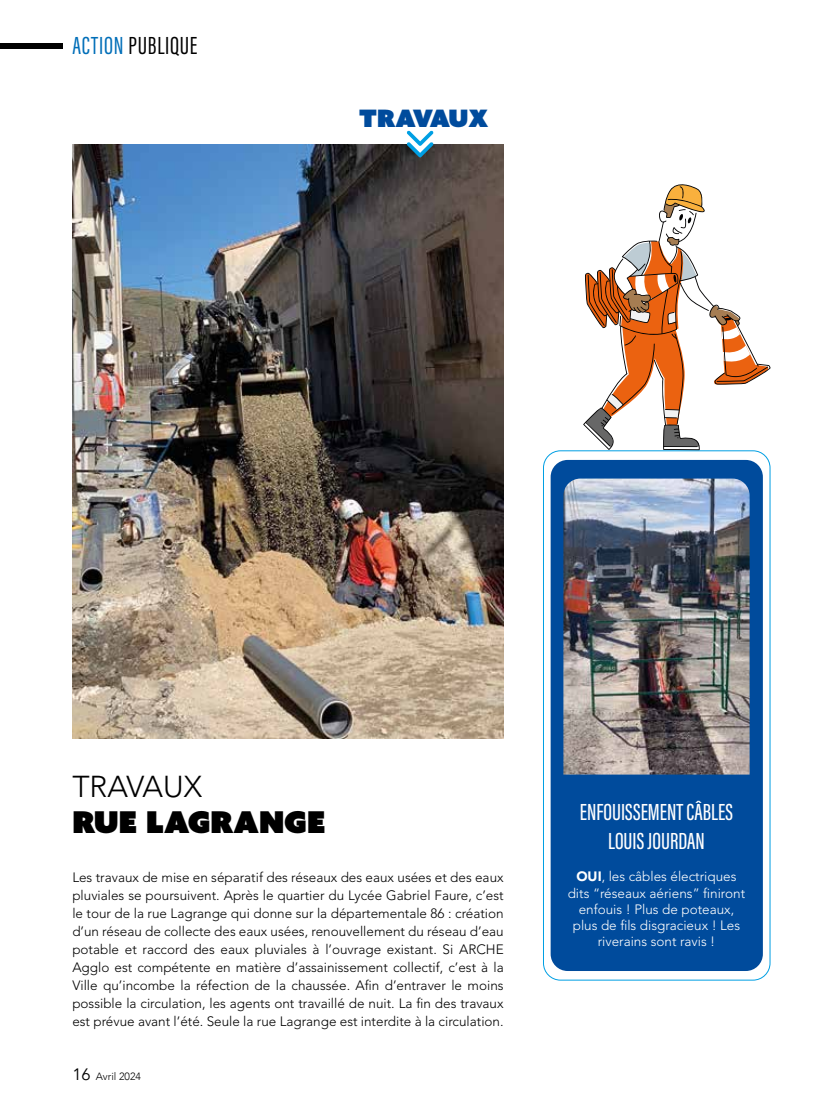
<style>
.page{position:relative;width:830px;height:1106px;background:#fff}
.page>*{position:absolute;margin:0;border:0;box-sizing:border-box;transform-origin:0 0}
.t1{font:30px "Azo Sans Uber";color:#000}
.t2{font:300 30px "Avenir LT Std";color:#000}
.t3{font:25.5px "Acumin Pro Extra Cond";letter-spacing:.03em;color:#000}
.t4{font:500 24px/28.8px "Acumin Pro Extra Cond";color:#fff;text-align:center}
.t5{font:24px "Azo Sans Uber";letter-spacing:-.03em;color:#004b9c}
.t6{font:16.5px "Avenir";color:#000}
.t7{font:300 13.5px/18px "Avenir LT Std";color:#000;text-align:justify}
.t8{font:300 13.5px/16.2px "Avenir LT Std";color:#fff;text-align:center}
.t9{font:300 10.5px "Avenir";color:#000}
.s1{color:#006eb8}
.s2{font-weight:900}
</style>
<div class="page">
<div style="left:0;top:43px;width:63px;height:6px;background:#000"></div>
<img style="left:72px;top:144px;width:431px;height:594px">
<div style="left:543px;top:450px;width:227px;height:530px;border:1px solid #009fe3;border-radius:17px"></div>
<div style="left:550px;top:460px;width:212px;height:511px;background:#004b9c;border-radius:17px"></div>
<svg style="left:406px;top:131px;width:30px;height:26px"></svg>
<img style="left:563px;top:478px;width:186px;height:296px">
<svg style="left:583px;top:184px;width:187px;height:266px"></svg>
<h2 class="t3" style="left:72px;top:30px;width:126px"><span class="s1">ACTION</span> PUBLIQUE</h2>
<h3 class="t5" style="left:358px;top:102px;width:131px">TRAVAUX</h3>
<h1 class="t2" style="left:72px;top:769px;width:131px">TRAVAUX</h1>
<h1 class="t1" style="left:72px;top:802px;width:254px">RUE LAGRANGE</h1>
<p class="t7" style="left:72px;top:868px;width:432px">Les travaux de mise en séparatif des réseaux des eaux usées et des eaux pluviales se poursuivent. Après le quartier du Lycée Gabriel Faure, c’est le tour de la rue Lagrange qui donne sur la départementale 86 : création d’un réseau de collecte des eaux usées, renouvellement du réseau d’eau potable et raccord des eaux pluviales à l’ouvrage existant. Si ARCHE Agglo est compétente en matière d’assainissement collectif, c’est à la Ville qu’incombe la réfection de la chaussée. Afin d’entraver le moins possible la circulation, les agents ont travaillé de nuit. La fin des travaux est prévue avant l’été. Seule la rue Lagrange est interdite à la circulation.</p>
<p class="t6" style="left:72px;top:1064px;width:20px">16</p>
<p class="t9" style="left:96px;top:1070px;width:46px">Avril 2024</p>
<h3 class="t4" style="left:579px;top:797px;width:155px">ENFOUISSEMENT CÂBLES<br>LOUIS JOURDAN</h3>
<p class="t8" style="left:567px;top:868px;width:179px"><span class="s2">OUI</span>, les câbles électriques dits “réseaux aériens” finiront enfouis ! Plus de poteaux, plus de fils disgracieux ! Les riverains sont ravis !</p>
</div>
